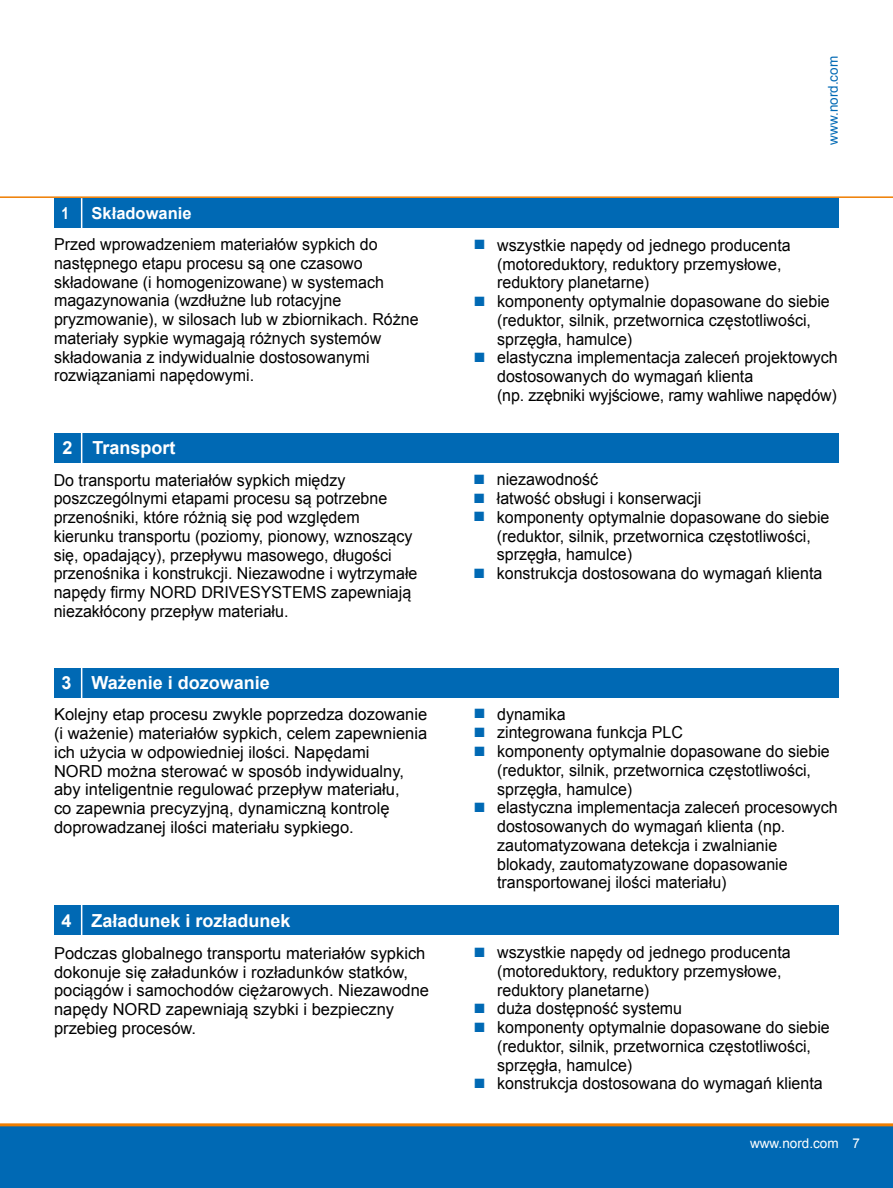
<style>
.page{position:relative;width:893px;height:1188px;background:#fff}
.page>*{position:absolute;margin:0;border:0;box-sizing:border-box;transform-origin:0 0}
.t1{font:700 18px "Arial";color:#fff}
.t2{font:16.5px/18.8px "Arial";color:#000}
.t3{font:700 16.5px "Arial";color:#fff}
.t4{font:700 16.5px "Arial Narrow";color:#fff}
.t5{font:13.5px "Arial";color:#fff}
.t6{font:13.5px "Arial";color:#0069b4}
.s1{color:#0069b4}
</style>
<div class="page">
<div style="left:0;top:1125px;width:893px;height:63px;background:#0069b4"></div>
<hr style="left:0;top:1123px;width:893px;height:3px;background:#ef7d00">
<hr style="left:0;top:196px;width:893px;height:2px;background:#ef7d00">
<div style="left:54px;top:198px;width:785px;height:30px;background:#0069b4"></div>
<div style="left:54px;top:433px;width:785px;height:30px;background:#0069b4"></div>
<div style="left:54px;top:668px;width:785px;height:30px;background:#0069b4"></div>
<div style="left:54px;top:905px;width:785px;height:30px;background:#0069b4"></div>
<hr style="left:81px;top:198px;width:1px;height:901px;background:#fff">
<p class="t4" style="left:62px;top:200px;width:9px">1</p>
<p class="t3" style="left:92px;top:202px;width:101px">Składowanie</p>
<p class="t2" style="left:54px;top:235px;width:366px">Przed wprowadzeniem materiałów sypkich do następnego etapu procesu są one czasowo składowane (i homogenizowane) w systemach magazynowania (wzdłużne lub rotacyjne pryzmowanie), w silosach lub w zbiornikach. Różne materiały sypkie wymagają różnych systemów składowania z indywidualnie dostosowanymi rozwiązaniami napędowymi.</p>
<p class="t1" style="left:62px;top:436px;width:115px">2 Transport</p>
<p class="t2" style="left:54px;top:471px;width:365px">Do transportu materiałów sypkich między poszczególnymi etapami procesu są potrzebne przenośniki, które różnią się pod względem kierunku transportu (poziomy, pionowy, wznoszący się, opadający), przepływu masowego, długości przenośnika i konstrukcji. Niezawodne i wytrzymałe napędy firmy NORD DRIVESYSTEMS zapewniają niezakłócony przepływ materiału.</p>
<p class="t1" style="left:62px;top:671px;width:210px">3 Ważenie i dozowanie</p>
<p class="t2" style="left:54px;top:705px;width:375px">Kolejny etap procesu zwykle poprzedza dozowanie (i ważenie) materiałów sypkich, celem zapewnienia ich użycia w odpowiedniej ilości. Napędami<br>NORD można sterować w sposób indywidualny, aby inteligentnie regulować przepływ materiału,<br>co zapewnia precyzyjną, dynamiczną kontrolę doprowadzanej ilości materiału sypkiego.</p>
<p class="t1" style="left:62px;top:909px;width:231px">4 Załadunek i rozładunek</p>
<p class="t2" style="left:54px;top:944px;width:377px">Podczas globalnego transportu materiałów sypkich dokonuje się załadunków i rozładunków statków, pociągów i samochodów ciężarowych. Niezawodne napędy NORD zapewniają szybki i bezpieczny przebieg procesów.</p>
<p class="t6" style="left:824px;top:145px;width:90px;rotate:-90deg">www.nord.com</p>
<p class="t2" style="left:497px;top:236px;width:295px;text-indent:-23px"><span class="s1">■</span> wszystkie napędy od jednego producenta (motoreduktory, reduktory przemysłowe, reduktory planetarne)</p>
<p class="t2" style="left:497px;top:292px;width:334px;text-indent:-23px"><span class="s1">■</span> komponenty optymalnie dopasowane do siebie (reduktor, silnik, przetwornica częstotliwości, sprzęgła, hamulce)</p>
<p class="t2" style="left:497px;top:348px;width:342px;text-indent:-23px"><span class="s1">■</span> elastyczna implementacja zaleceń projektowych dostosowanych do wymagań klienta<br>(np. zzębniki wyjściowe, ramy wahliwe napędów)</p>
<p class="t2" style="left:474px;top:470px;width:125px"><span class="s1">■</span> niezawodność</p>
<p class="t2" style="left:474px;top:489px;width:229px"><span class="s1">■</span> łatwość obsługi i konserwacji</p>
<p class="t2" style="left:497px;top:508px;width:334px;text-indent:-22px"><span class="s1">■</span> komponenty optymalnie dopasowane do siebie (reduktor, silnik, przetwornica częstotliwości, sprzęgła, hamulce)</p>
<p class="t2" style="left:474px;top:564px;width:350px"><span class="s1">■</span> konstrukcja dostosowana do wymagań klienta</p>
<p class="t2" style="left:475px;top:705px;width:92px"><span class="s1">■</span> dynamika</p>
<p class="t2" style="left:475px;top:723px;width:210px"><span class="s1">■</span> zintegrowana funkcja PLC</p>
<p class="t2" style="left:497px;top:742px;width:334px;text-indent:-23px"><span class="s1">■</span> komponenty optymalnie dopasowane do siebie (reduktor, silnik, przetwornica częstotliwości, sprzęgła, hamulce)</p>
<p class="t2" style="left:497px;top:798px;width:342px;text-indent:-23px"><span class="s1">■</span> elastyczna implementacja zaleceń procesowych dostosowanych do wymagań klienta (np. zautomatyzowana detekcja i zwalnianie blokady, zautomatyzowane dopasowanie transportowanej ilości materiału)</p>
<p class="t2" style="left:497px;top:943px;width:295px;text-indent:-23px"><span class="s1">■</span> wszystkie napędy od jednego producenta (motoreduktory, reduktory przemysłowe, reduktory planetarne)</p>
<p class="t2" style="left:475px;top:999px;width:209px"><span class="s1">■</span> duża dostępność systemu</p>
<p class="t2" style="left:497px;top:1018px;width:334px;text-indent:-23px"><span class="s1">■</span> komponenty optymalnie dopasowane do siebie (reduktor, silnik, przetwornica częstotliwości, sprzęgła, hamulce)</p>
<p class="t2" style="left:475px;top:1074px;width:350px"><span class="s1">■</span> konstrukcja dostosowana do wymagań klienta</p>
<p class="t5" style="left:750px;top:1135px;width:111px">www.nord.com 7</p>
</div>
